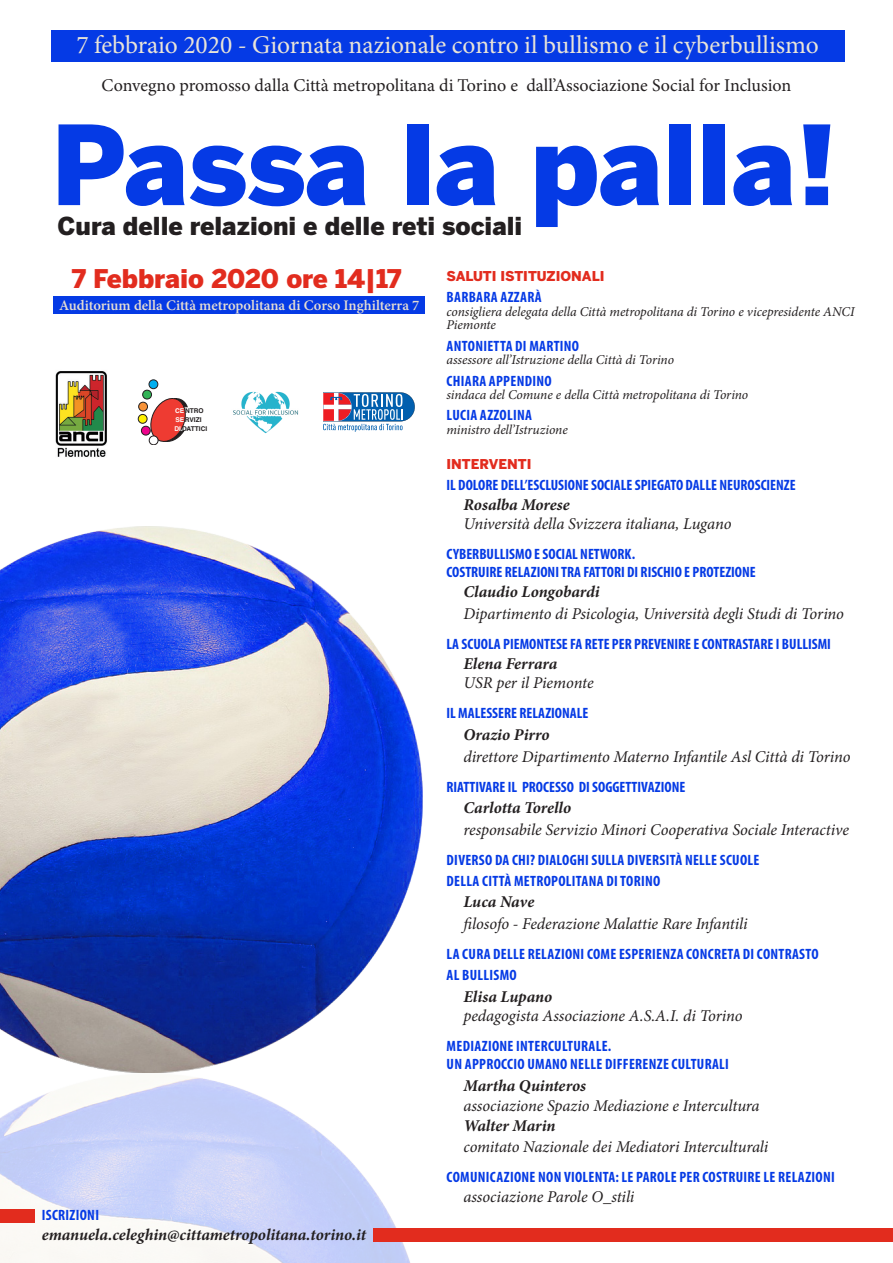
<style>
.page{position:relative;width:893px;height:1263px;background:#fff}
.page>*{position:absolute;margin:0;border:0;box-sizing:border-box;transform-origin:0 0}
.t1{font:900 109.05px "Benton Sans";color:#053ae5}
.t2{font:25.5px "Minion Pro";color:#e9e4d8}
.t3{font:900 25.5px "Benton Sans";letter-spacing:-.005em;color:#e22c1e}
.t4{font:900 24.6px "Benton Sans";color:#231f20}
.t5{font:18px "Minion Pro";color:#231f20}
.t6{font:italic 16.5px "Minion Pro";letter-spacing:-.01em;color:#231f20}
.t7{font:italic 700 16.5px "Minion Pro";letter-spacing:-.005em;color:#231f20}
.t8{font:700 condensed 15px/21px "Myriad Pro";letter-spacing:.02em;color:#053ae5}
.t9{font:700 condensed 15px "Myriad Pro";color:#053ae5}
.t10{font:600 14.55px "Minion Pro";color:#e6ded2}
.t11{font:italic 13.5px/13.5px "Minion Pro";letter-spacing:-.01em;color:#231f20}
.t12{font:900 13.5px "Benton Sans";color:#e22c1e}
.t13{font:700 6.6px/9.1px "Helvetica";color:#231f20}
.s1{color:#fff}
</style>
<div class="page">
<div style="left:51px;top:30px;width:793px;height:32px;background:#053ae5"></div>
<div style="left:54px;top:296px;width:371px;height:18px;background:#053ae5"></div>
<img style="left:0;top:526px;width:423px;height:737px">
<div style="left:0;top:1209px;width:35px;height:13px;background:#e22c1e"></div>
<div style="left:373px;top:1229px;width:520px;height:13px;background:#e22c1e"></div>
<svg style="left:323px;top:392px;width:92px;height:40px"></svg>
<img style="left:233px;top:391px;width:66px;height:43px">
<svg style="left:148px;top:397px;width:40px;height:47px"></svg>
<div style="left:141px;top:426px;width:9px;height:9px;background:#ed028c;border-radius:50%"></div>
<div style="left:141px;top:426px;width:9px;height:9px;border:1px solid #231f20;border-radius:50%"></div>
<div style="left:149px;top:436px;width:9px;height:9px;background:#fff;border-radius:50%"></div>
<div style="left:149px;top:436px;width:9px;height:9px;border:1px solid #231f20;border-radius:50%"></div>
<div style="left:138px;top:414px;width:9px;height:9px;background:#fff101;border-radius:50%"></div>
<div style="left:138px;top:414px;width:9px;height:9px;border:1px solid #231f20;border-radius:50%"></div>
<div style="left:139px;top:402px;width:9px;height:9px;background:#f69238;border-radius:50%"></div>
<div style="left:139px;top:402px;width:9px;height:9px;border:1px solid #231f20;border-radius:50%"></div>
<div style="left:143px;top:390px;width:9px;height:9px;background:#32b457;border-radius:50%"></div>
<div style="left:143px;top:390px;width:9px;height:9px;border:1px solid #231f20;border-radius:50%"></div>
<div style="left:149px;top:380px;width:9px;height:9px;background:#00aeef;border-radius:50%"></div>
<div style="left:149px;top:380px;width:9px;height:9px;border:1px solid #231f20;border-radius:50%"></div>
<img style="left:55px;top:371px;width:52px;height:86px">
<p class="t2" style="left:76px;top:28px;width:744px">7 febbraio 2020 - Giornata nazionale contro il bullismo e il cyberbullismo</p>
<p class="t5" style="left:102px;top:73px;width:691px">Convegno promosso dalla Città metropolitana di Torino e dall’Associazione Social for Inclusion</p>
<p class="t1" style="left:51px;top:95px;width:787px">Passa la palla!</p>
<p class="t4" style="left:57px;top:210px;width:466px">Cura delle relazioni e delle reti sociali</p>
<p class="t3" style="left:72px;top:262px;width:330px">7 Febbraio 2020 ore 14|17</p>
<p class="t10" style="left:59px;top:295px;width:362px">Auditorium della Città metropolitana di Corso Inghilterra 7</p>
<p class="t12" style="left:446px;top:267px;width:159px">SALUTI ISTITUZIONALI</p>
<p class="t8" style="left:447px;top:286px;width:96px">BARBARA AZZARÀ</p>
<p class="t11" style="left:446px;top:304px;width:410px">consigliera delegata della Città metropolitana di Torino e vicepresidente ANCI<br>Piemonte</p>
<p class="t8" style="left:447px;top:335px;width:134px">ANTONIETTA DI MARTINO</p>
<p class="t11" style="left:446px;top:353px;width:229px">assessore all’Istruzione della Città di Torino</p>
<p class="t8" style="left:447px;top:370px;width:107px">CHIARA APPENDINO</p>
<p class="t11" style="left:446px;top:388px;width:303px">sindaca del Comune e della Città metropolitana di Torino</p>
<p class="t8" style="left:447px;top:404px;width:87px">LUCIA AZZOLINA</p>
<p class="t11" style="left:446px;top:423px;width:123px">ministro dell’Istruzione</p>
<p class="t12" style="left:446px;top:455px;width:87px">INTERVENTI</p>
<p class="t9" style="left:446px;top:475px;width:351px">IL DOLORE DELL’ESCLUSIONE SOCIALE SPIEGATO DALLE NEUROSCIENZE</p>
<p class="t7" style="left:463px;top:493px;width:108px">Rosalba Morese</p>
<p class="t6" style="left:463px;top:513px;width:269px">Università della Svizzera italiana, Lugano</p>
<p class="t9" style="left:446px;top:545px;width:190px">CYBERBULLISMO E SOCIAL NETWORK.</p>
<p class="t9" style="left:446px;top:563px;width:311px">COSTRUIRE RELAZIONI TRA FATTORI DI RISCHIO E PROTEZIONE</p>
<p class="t7" style="left:463px;top:580px;width:138px">Claudio Longobardi</p>
<p class="t6" style="left:463px;top:602px;width:382px">Dipartimento di Psicologia, Università degli Studi di Torino</p>
<p class="t9" style="left:446px;top:634px;width:386px">LA SCUOLA PIEMONTESE FA RETE PER PREVENIRE E CONTRASTARE I BULLISMI</p>
<p class="t7" style="left:463px;top:652px;width:95px">Elena Ferrara</p>
<p class="t6" style="left:463px;top:672px;width:132px">USR per il Piemonte</p>
<p class="t9" style="left:446px;top:704px;width:143px">IL MALESSERE RELAZIONALE</p>
<p class="t7" style="left:463px;top:723px;width:88px">Orazio Pirro</p>
<p class="t6" style="left:463px;top:745px;width:389px">direttore Dipartimento Materno Infantile Asl Città di Torino</p>
<p class="t9" style="left:446px;top:777px;width:240px">RIATTIVARE IL PROCESSO DI SOGGETTIVAZIONE</p>
<p class="t7" style="left:463px;top:796px;width:109px">Carlotta Torello</p>
<p class="t6" style="left:463px;top:818px;width:387px">responsabile Servizio Minori Cooperativa Sociale Interactive</p>
<p class="t8" style="left:447px;top:849px;width:314px">DIVERSO DA CHI? DIALOGHI SULLA DIVERSITÀ NELLE SCUOLE</p>
<p class="t8" style="left:447px;top:870px;width:215px">DELLA CITTÀ METROPOLITANA DI TORINO</p>
<p class="t7" style="left:463px;top:890px;width:72px">Luca Nave</p>
<p class="t6" style="left:463px;top:912px;width:286px">filosofo - Federazione Malattie Rare Infantili</p>
<p class="t8" style="left:447px;top:943px;width:374px">LA CURA DELLE RELAZIONI COME ESPERIENZA CONCRETA DI CONTRASTO<br>AL BULLISMO</p>
<p class="t7" style="left:463px;top:985px;width:90px">Elisa Lupano</p>
<p class="t6" style="left:463px;top:1005px;width:281px">pedagogista Associazione A.S.A.I. di Torino</p>
<p class="t8" style="left:447px;top:1036px;width:166px">MEDIAZIONE INTERCULTURALE.</p>
<p class="t8" style="left:447px;top:1054px;width:284px">UN APPROCCIO UMANO NELLE DIFFERENZE CULTURALI</p>
<p class="t7" style="left:463px;top:1074px;width:124px">Martha Quinteros</p>
<p class="t6" style="left:463px;top:1094px;width:298px">associazione Spazio Mediazione e Intercultura</p>
<p class="t7" style="left:463px;top:1114px;width:94px">Walter Marin</p>
<p class="t6" style="left:463px;top:1136px;width:306px">comitato Nazionale dei Mediatori Interculturali</p>
<p class="t8" style="left:447px;top:1166px;width:390px">COMUNICAZIONE NON VIOLENTA: LE PAROLE PER COSTRUIRE LE RELAZIONI</p>
<p class="t6" style="left:463px;top:1185px;width:172px">associazione Parole O_stili</p>
<p class="t13" style="left:174px;top:406px;width:34px"><span class="s1">CE</span>NTRO<br><span class="s1">SE</span>RVIZI<br><span class="s1">DI</span> DATTICI</p>
<p class="t8" style="left:42px;top:1204px;width:59px">ISCRIZIONI</p>
<p class="t7" style="left:42px;top:1223px;width:326px">emanuela.celeghin@cittametropolitana.torino.it</p>
</div>
